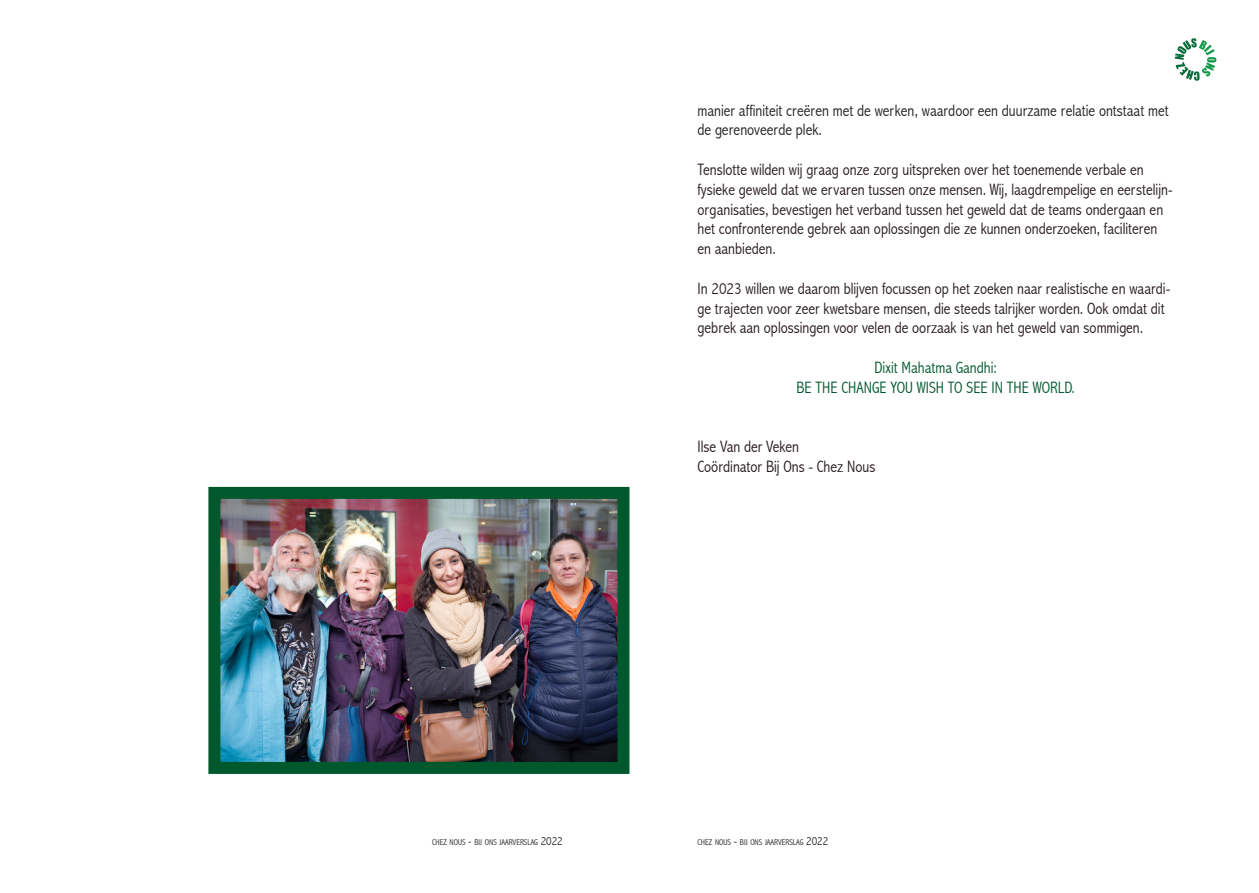
<style>
.page{position:relative;width:1259px;height:893px;background:#fff}
.page>*{position:absolute;margin:0;border:0;box-sizing:border-box;transform-origin:0 0}
.t1{font:300 condensed 16.5px/19.8px "Abadi";color:#25191c}
.t2{font:300 condensed 16.5px/19.8px "Abadi";color:#231f20}
.t3{font:300 condensed 16.5px/19.8px "Abadi";color:#025830;text-align:center}
.t4{font:300 condensed 8.4px "Abadi";color:#231f20}
.s1{font-size:12px}
</style>
<div class="page">
<svg style="left:1174px;top:38px;width:42px;height:43px"></svg>
<svg style="left:1203px;top:45px;width:8px;height:7px"></svg>
<img style="left:221px;top:500px;width:395px;height:261px">
<div style="left:208px;top:487px;width:421px;height:287px;border:12px solid #00582d"></div>
<p class="t2" style="left:697px;top:100px;width:473px">manier affiniteit creëren met de werken, waardoor een duurzame relatie ontstaat met de gerenoveerde plek.</p>
<p class="t1" style="left:697px;top:160px;width:476px">Tenslotte wilden wij graag onze zorg uitspreken over het toenemende verbale en fysieke geweld dat we ervaren tussen onze mensen. Wij, laagdrempelige en eerstelijn&shy;organisaties, bevestigen het verband tussen het geweld dat de teams ondergaan en het confronterende gebrek aan oplossingen die ze kunnen onderzoeken, faciliteren en aanbieden.</p>
<p class="t1" style="left:697px;top:278px;width:474px">In 2023 willen we daarom blijven focussen op het zoeken naar realistische en waardi&shy;ge trajecten voor zeer kwetsbare mensen, die steeds talrijker worden. Ook omdat dit gebrek aan oplossingen voor velen de oorzaak is van het geweld van sommigen.</p>
<p class="t3" style="left:796px;top:358px;width:280px">Dixit Mahatma Gandhi:<br>BE THE CHANGE YOU WISH TO SEE IN THE WORLD.</p>
<p class="t1" style="left:697px;top:437px;width:103px">Ilse Van der Veken</p>
<p class="t1" style="left:697px;top:457px;width:179px">Coördinator Bij Ons - Chez Nous</p>
<p class="t4" style="left:432px;top:837px;width:132px">CHEZ NOUS <span class="s1">-</span> BIJ ONS JAARVERSLAG <span class="s1">2022</span></p>
<p class="t4" style="left:697px;top:837px;width:132px">CHEZ NOUS <span class="s1">-</span> BIJ ONS JAARVERSLAG <span class="s1">2022</span></p>
</div>
